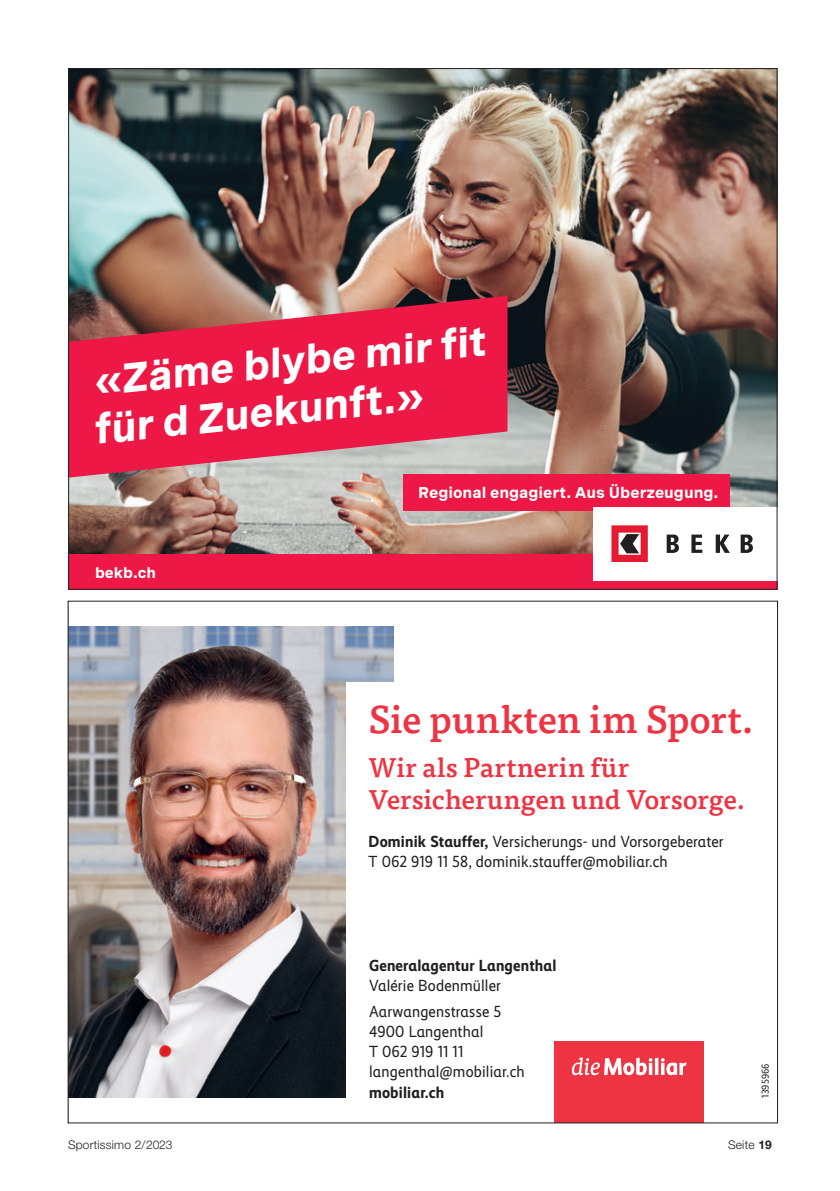
<style>
.page{position:relative;width:840px;height:1191px;background:#fff}
.page>*{position:absolute;margin:0;border:0;box-sizing:border-box;transform-origin:0 0}
.t1{font:700 41.4px/48px "Spezia BEKB";color:#fff}
.t2{font:500 38.4px "Tisa Pro";color:#ee3343}
.t3{font:500 26.8px/32.2px "Tisa Pro";color:#ee3343}
.t4{font:16.2px/20.2px "Mobiliar Realist";letter-spacing:.01em;color:#231f20}
.t5{font:700 16.2px/20.2px "Mobiliar Realist";letter-spacing:.01em;color:#231f20}
.t6{font:700 15.6px "Spezia BEKB";color:#fff}
.t7{font:700 15.2px "Spezia BEKB";color:#fff}
.t8{font:300 12px "Helvetica Neue LT Pro";letter-spacing:.015em;color:#231f20}
.t9{font:10.2px "Mobiliar Realist";letter-spacing:.015em;color:#231f20}
.s1{font-weight:700}
.s2{font-weight:400}
</style>
<div class="page">
<img style="left:70px;top:70px;width:705px;height:485px">
<div style="left:68px;top:555px;width:709px;height:35px;background:#ed1845"></div>
<div style="left:403px;top:474px;width:326px;height:37px;background:#ed1845"></div>
<div style="left:592px;top:507px;width:185px;height:73px;background:#fff"></div>
<svg style="left:666px;top:534px;width:12px;height:19px"></svg>
<svg style="left:691px;top:534px;width:11px;height:19px"></svg>
<svg style="left:715px;top:534px;width:14px;height:19px"></svg>
<svg style="left:740px;top:534px;width:12px;height:19px"></svg>
<svg style="left:611px;top:525px;width:36px;height:37px"></svg>
<svg style="left:70px;top:296px;width:437px;height:181px;background:#dc3656"></svg>
<img style="left:70px;top:626px;width:634px;height:495px">
<p class="t1" style="left:86px;top:355px;width:400px;rotate:-6deg">«Zäme blybe mir fit für d Zuekunft.»</p>
<p class="t7" style="left:95px;top:561px;width:63px">bekb.ch</p>
<p class="t6" style="left:418px;top:481px;width:302px">Regional engagiert. Aus Überzeugung.</p>
<p class="t2" style="left:368px;top:690px;width:386px">Sie punkten im Sport.</p>
<p class="t3" style="left:368px;top:750px;width:378px">Wir als Partnerin für<br>Versicherungen und Vorsorge.</p>
<p class="t4" style="left:368px;top:831px;width:356px"><span class="s1">Dominik Stauffer,</span> Versicherungs- und Vorsorgeberater<br>T 062 919 11 58, dominik.stauffer@mobiliar.ch</p>
<p class="t5" style="left:369px;top:955px;width:189px">Generalagentur Langenthal<br><span class="s2">Valérie Bodenmüller</span></p>
<p class="t4" style="left:369px;top:1001px;width:157px">Aarwangenstrasse 5<br>4900 Langenthal<br>T 062 919 11 11 langenthal@mobiliar.ch <span class="s1">mobiliar.ch</span></p>
<p class="t9" style="left:759px;top:1097px;width:36px;rotate:-90deg">1395966</p>
<p class="t8" style="left:68px;top:1136px;width:106px">Sportissimo 2/2023</p>
<p class="t8" style="left:727px;top:1136px;width:45px">Seite <span class="s1">19</span></p>
</div>
